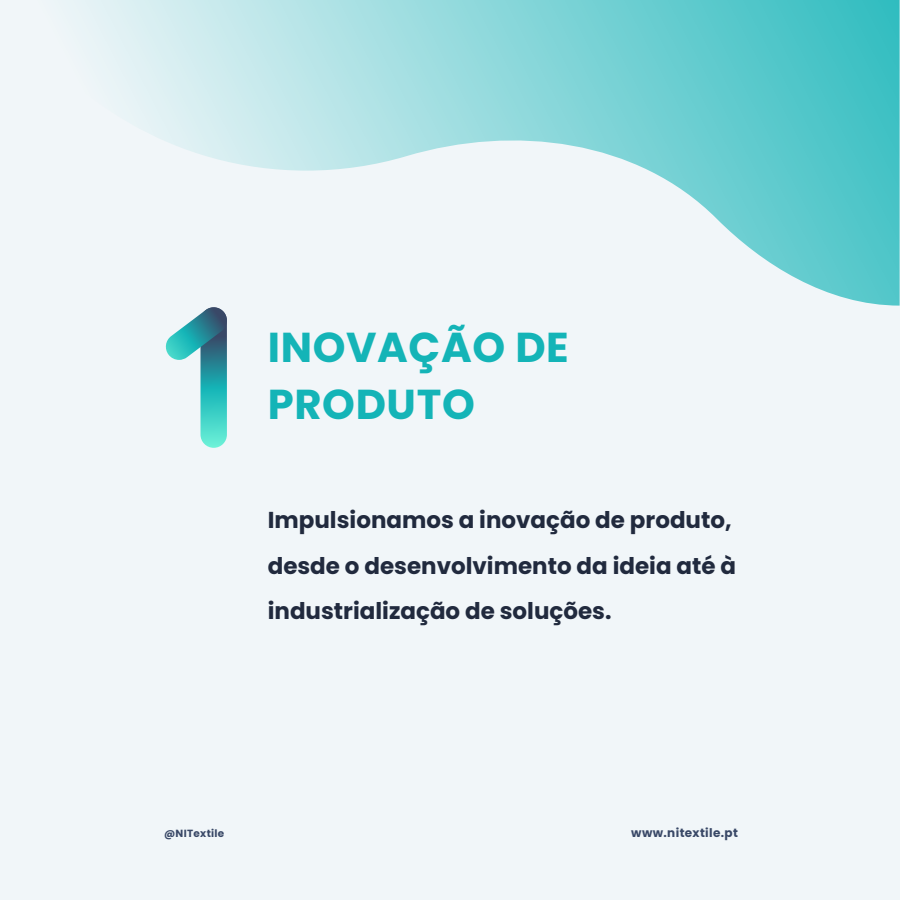
<style>
.page{position:relative;width:900px;height:900px;background:#f1f6f9}
.page>*{position:absolute;margin:0;border:0;box-sizing:border-box;transform-origin:0 0}
.t1{font:700 41.8px "Poppins";letter-spacing:.015em;color:#14b4b7}
.t2{font:700 23px/45.8px "Poppins";color:#212a3e}
.t3{font:700 12px "Poppins";letter-spacing:.03em;color:#394867}
.t4{font:700 10.4px "Poppins";letter-spacing:.03em;color:#394867}
</style>
<div class="page">
<svg style="left:201px;top:307px;width:26px;height:141px"></svg>
<svg style="left:165px;top:307px;width:62px;height:53px"></svg>
<svg style="left:81px;top:0;width:819px;height:306px"></svg>
<p class="t1" style="left:268px;top:318px;width:303px">INOVAÇÃO DE</p>
<p class="t1" style="left:268px;top:376px;width:209px">PRODUTO</p>
<p class="t2" style="left:268px;top:497px;width:470px">Impulsionamos a inovação de produto, desde o desenvolvimento da ideia até à industrialização de soluções.</p>
<p class="t4" style="left:164px;top:827px;width:62px">@NITextile</p>
<p class="t3" style="left:631px;top:824px;width:108px">www.nitextile.pt</p>
</div>
